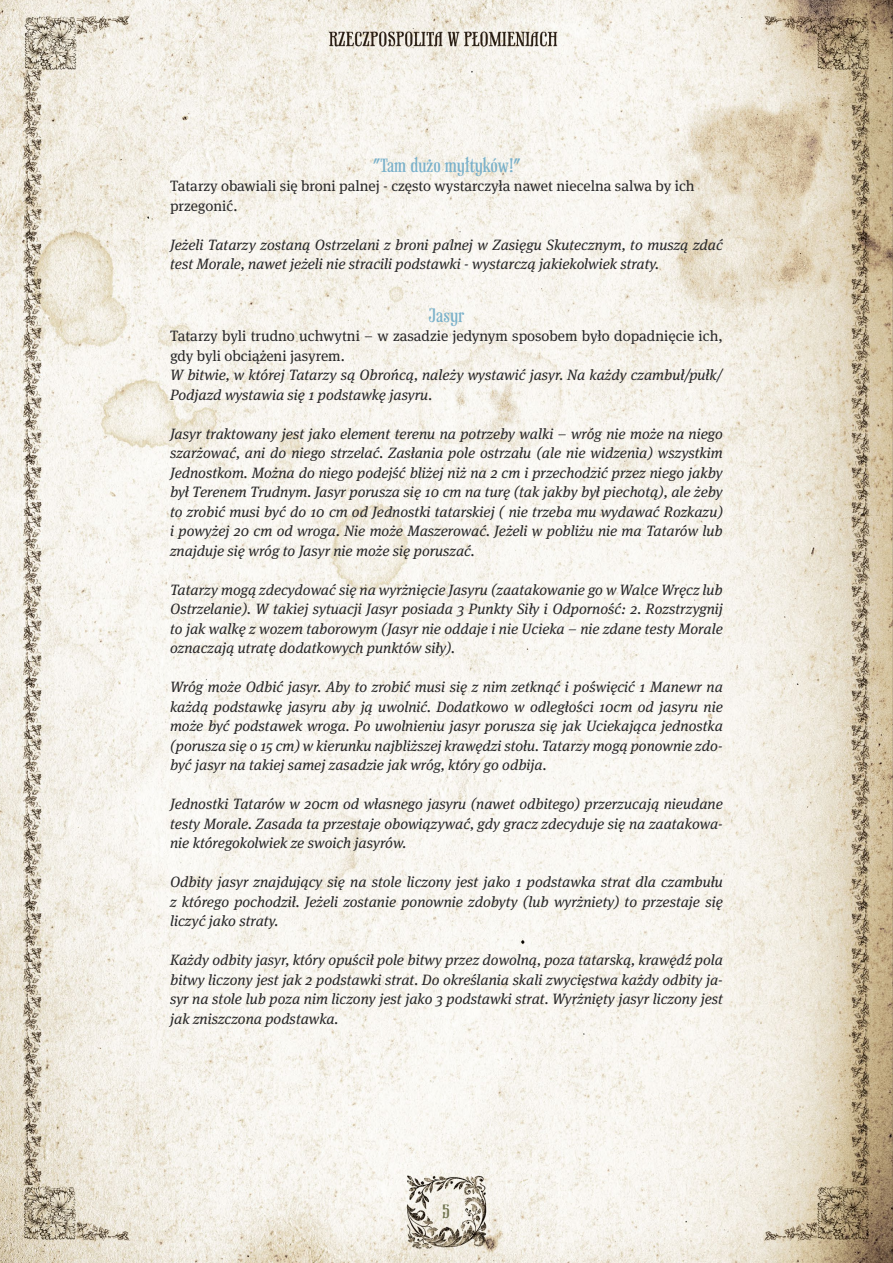
<style>
.page{position:relative;width:893px;height:1263px;background:#fff}
.page>*{position:absolute;margin:0;border:0;box-sizing:border-box;transform-origin:0 0}
.t1{font:18px "Phaeton";color:#7ab1ca}
.t2{font:18px "Phaeton";color:#70734e}
.t3{font:italic 15px/19.5px "Meta Serif Pro";color:#292829;text-align:justify}
.t4{font:15px/19.5px "Meta Serif Pro";color:#292829}
</style>
<div class="page">
<img style="left:0;top:0;width:893px;height:1263px">
<p class="t1" style="left:373px;top:152px;width:148px">"Tam dużo myłtyków!"</p>
<p class="t4" style="left:170px;top:175px;width:526px">Tatarzy obawiali się broni palnej - często wystarczyła nawet niecelna salwa by ich przegonić.</p>
<p class="t3" style="left:170px;top:234px;width:554px">Jeżeli Tatarzy zostaną Ostrzelani z broni palnej w Zasięgu Skutecznym, to muszą zdać test Morale, nawet jeżeli nie stracili podstawki - wystarczą jakiekolwiek straty.</p>
<p class="t1" style="left:429px;top:302px;width:37px">Jasyr</p>
<p class="t4" style="left:170px;top:325px;width:554px">Tatarzy byli trudno uchwytni – w zasadzie jedynym sposobem było dopadnięcie ich, gdy byli obciążeni jasyrem.</p>
<p class="t3" style="left:170px;top:364px;width:554px">W bitwie, w której Tatarzy są Obrońcą, należy wystawić jasyr. Na każdy czambuł/pułk/<br>Podjazd wystawia się 1 podstawkę jasyru.</p>
<p class="t3" style="left:170px;top:423px;width:554px">Jasyr traktowany jest jako element terenu na potrzeby walki – wróg nie może na niego szarżować, ani do niego strzelać. Zasłania pole ostrzału (ale nie widzenia) wszystkim Jednostkom. Można do niego podejść bliżej niż na 2 cm i przechodzić przez niego jakby był Terenem Trudnym. Jasyr porusza się 10 cm na turę (tak jakby był piechotą), ale żeby to zrobić musi być do 10 cm od Jednostki tatarskiej ( nie trzeba mu wydawać Rozkazu) i powyżej 20 cm od wroga. Nie może Maszerować. Jeżeli w pobliżu nie ma Tatarów lub znajduje się wróg to Jasyr nie może się poruszać.</p>
<p class="t3" style="left:170px;top:579px;width:554px">Tatarzy mogą zdecydować się na wyrżnięcie Jasyru (zaatakowanie go w Walce Wręcz lub Ostrzelanie). W takiej sytuacji Jasyr posiada 3 Punkty Siły i Odporność: 2. Rozstrzygnij to jak walkę z wozem taborowym (Jasyr nie oddaje i nie Ucieka – nie zdane testy Morale oznaczają utratę dodatkowych punktów siły).</p>
<p class="t3" style="left:170px;top:676px;width:554px">Wróg może Odbić jasyr. Aby to zrobić musi się z nim zetknąć i poświęcić 1 Manewr na każdą podstawkę jasyru aby ją uwolnić. Dodatkowo w odległości 10cm od jasyru nie może być podstawek wroga. Po uwolnieniu jasyr porusza się jak Uciekająca jednostka (porusza się o 15 cm) w kierunku najbliższej krawędzi stołu. Tatarzy mogą ponownie zdo&shy;być jasyr na takiej samej zasadzie jak wróg, który go odbija.</p>
<p class="t3" style="left:170px;top:793px;width:554px">Jednostki Tatarów w 20cm od własnego jasyru (nawet odbitego) przerzucają nieudane testy Morale. Zasada ta przestaje obowiązywać, gdy gracz zdecyduje się na zaatakowa&shy;nie któregokolwiek ze swoich jasyrów.</p>
<p class="t3" style="left:170px;top:871px;width:554px">Odbity jasyr znajdujący się na stole liczony jest jako 1 podstawka strat dla czambułu z którego pochodził. Jeżeli zostanie ponownie zdobyty (lub wyrżniety) to przestaje się liczyć jako straty.</p>
<p class="t3" style="left:170px;top:949px;width:554px">Każdy odbity jasyr, który opuścił pole bitwy przez dowolną, poza tatarską, krawędź pola bitwy liczony jest jak 2 podstawki strat. Do określania skali zwycięstwa każdy odbity ja&shy;syr na stole lub poza nim liczony jest jako 3 podstawki strat. Wyrżnięty jasyr liczony jest jak zniszczona podstawka.</p>
<p class="t2" style="left:442px;top:1198px;width:9px">5</p>
</div>
